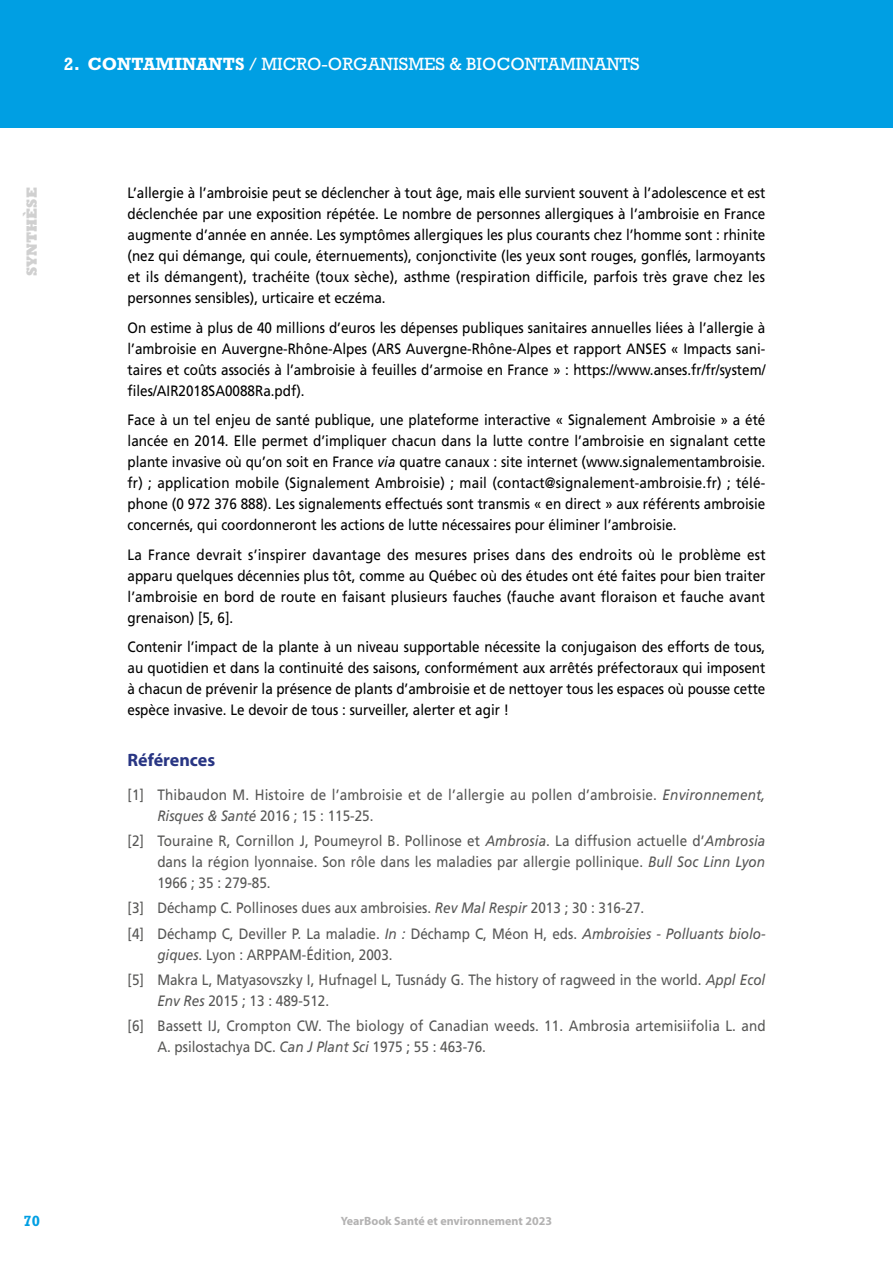
<style>
.page{position:relative;width:893px;height:1263px;background:#fff}
.page>*{position:absolute;margin:0;border:0;box-sizing:border-box;transform-origin:0 0}
.t1{font:18px "Rockwell Std";color:#fff}
.t2{font:700 18px "Myriad Pro";color:#283583}
.t3{font:15px/21px "Frutiger LT Std";color:#000;text-align:justify;scale:.9 1}
.t4{font:15px/21px "Frutiger LT Std";color:#575756;scale:.9 1}
.t5{font:800 15px "Rockwell Std";color:#d0d0d0}
.t6{font:700 15px "Rockwell Std";color:#009fe3}
.t7{font:700 12px "Myriad Pro";color:#b3b2b2}
.s1{font-weight:700}
.s2{font-style:italic}
</style>
<div class="page">
<div style="left:0;top:0;width:893px;height:128px;background:#009fe3"></div>
<p class="t1" style="left:64px;top:53px;width:577px"><span class="s1">2. CONTAMINANTS</span> / MICRO-ORGANISMES &amp; BIOCONTAMINANTS</p>
<p class="t5" style="left:23px;top:276px;width:91px;rotate:-90deg">SYNTHÈSE</p>
<p class="t3" style="left:128px;top:183px;width:710px">L’allergie à l’ambroisie peut se déclencher à tout âge, mais elle survient souvent à l’adolescence et est déclenchée par une exposition répétée. Le nombre de personnes allergiques à l’ambroisie en France augmente d’année en année. Les symptômes allergiques les plus courants chez l’homme sont : rhinite (nez qui démange, qui coule, éternuements), conjonctivite (les yeux sont rouges, gonflés, larmoyants et ils démangent), trachéite (toux sèche), asthme (respiration difficile, parfois très grave chez les personnes sensibles), urticaire et eczéma.</p>
<p class="t3" style="left:128px;top:317px;width:710px">On estime à plus de 40 millions d’euros les dépenses publiques sanitaires annuelles liées à l’allergie à l’ambroisie en Auvergne-Rhône-Alpes (ARS Auvergne-Rhône-Alpes et rapport ANSES « Impacts sani&shy;taires et coûts associés à l’ambroisie à feuilles d’armoise en France » : https://www.anses.fr/fr/system/ files/AIR2018SA0088Ra.pdf).</p>
<p class="t3" style="left:128px;top:410px;width:711px">Face à un tel enjeu de santé publique, une plateforme interactive « Signalement Ambroisie » a été lancée en 2014. Elle permet d’impliquer chacun dans la lutte contre l’ambroisie en signalant cette plante invasive où qu’on soit en France <span class="s2">via</span> quatre canaux : site internet (www.signalementambroisie. fr) ; application mobile (Signalement Ambroisie) ; mail (contact@signalement-ambroisie.fr) ; télé&shy;phone (0 972 376 888). Les signalements effectués sont transmis « en direct » aux référents ambroisie concernés, qui coordonneront les actions de lutte nécessaires pour éliminer l’ambroisie.</p>
<p class="t3" style="left:128px;top:544px;width:710px">La France devrait s’inspirer davantage des mesures prises dans des endroits où le problème est apparu quelques décennies plus tôt, comme au Québec où des études ont été faites pour bien traiter l’ambroisie en bord de route en faisant plusieurs fauches (fauche avant floraison et fauche avant grenaison) [5, 6].</p>
<p class="t3" style="left:128px;top:637px;width:710px">Contenir l’impact de la plante à un niveau supportable nécessite la conjugaison des efforts de tous, au quotidien et dans la continuité des saisons, conformément aux arrêtés préfectoraux qui imposent à chacun de prévenir la présence de plants d’ambroisie et de nettoyer tous les espaces où pousse cette espèce invasive. Le devoir de tous : surveiller, alerter et agir !</p>
<p class="t2" style="left:128px;top:750px;width:89px">Références</p>
<p class="t4" style="left:157px;top:784px;width:677px;text-indent:-30px">[1] Thibaudon M. Histoire de l’ambroisie et de l’allergie au pollen d’ambroisie. <span class="s2">Environnement,<br>Risques &amp; Santé</span> 2016 ; 15 : 115-25.</p>
<p class="t4" style="left:157px;top:830px;width:677px;text-align:justify;text-indent:-30px">[2] Touraine R, Cornillon J, Poumeyrol B. Pollinose et <span class="s2">Ambrosia</span>. La diffusion actuelle d’<span class="s2">Ambrosia </span>dans la région lyonnaise. Son rôle dans les maladies par allergie pollinique. <span class="s2">Bull Soc Linn Lyon </span>1966 ; 35 : 279-85.</p>
<p class="t4" style="left:128px;top:896px;width:710px;line-height:25.2px">[3] Déchamp C. Pollinoses dues aux ambroisies. <span class="s2">Rev Mal Respir</span> 2013 ; 30 : 316-27.<br>[4] Déchamp C, Deviller P. La maladie. <span class="s2">In :</span> Déchamp C, Méon H, eds. <span class="s2">Ambroisies - Polluants biolo-</span></p>
<p class="t4" style="left:128px;top:942px;width:710px;line-height:25.2px;text-indent:30px"><span class="s2">giques</span>. Lyon : ARPPAM-Édition, 2003.<br>[5] Makra L, Matyasovszky I, Hufnagel L, Tusnády G. The history of ragweed in the world. <span class="s2">Appl Ecol</span></p>
<p class="t4" style="left:128px;top:988px;width:711px;line-height:25.2px;text-indent:30px"><span class="s2">Env Res</span> 2015 ; 13 : 489-512.<br>[6] Bassett IJ, Crompton CW. The biology of Canadian weeds. 11. Ambrosia artemisiifolia L. and</p>
<p class="t4" style="left:157px;top:1036px;width:367px">A. psilostachya DC. <span class="s2">Can J Plant Sci</span> 1975 ; 55 : 463-76.</p>
<p class="t6" style="left:24px;top:1211px;width:18px">70</p>
<p class="t7" style="left:341px;top:1214px;width:213px">YearBook Santé et environnement 2023</p>
</div>
